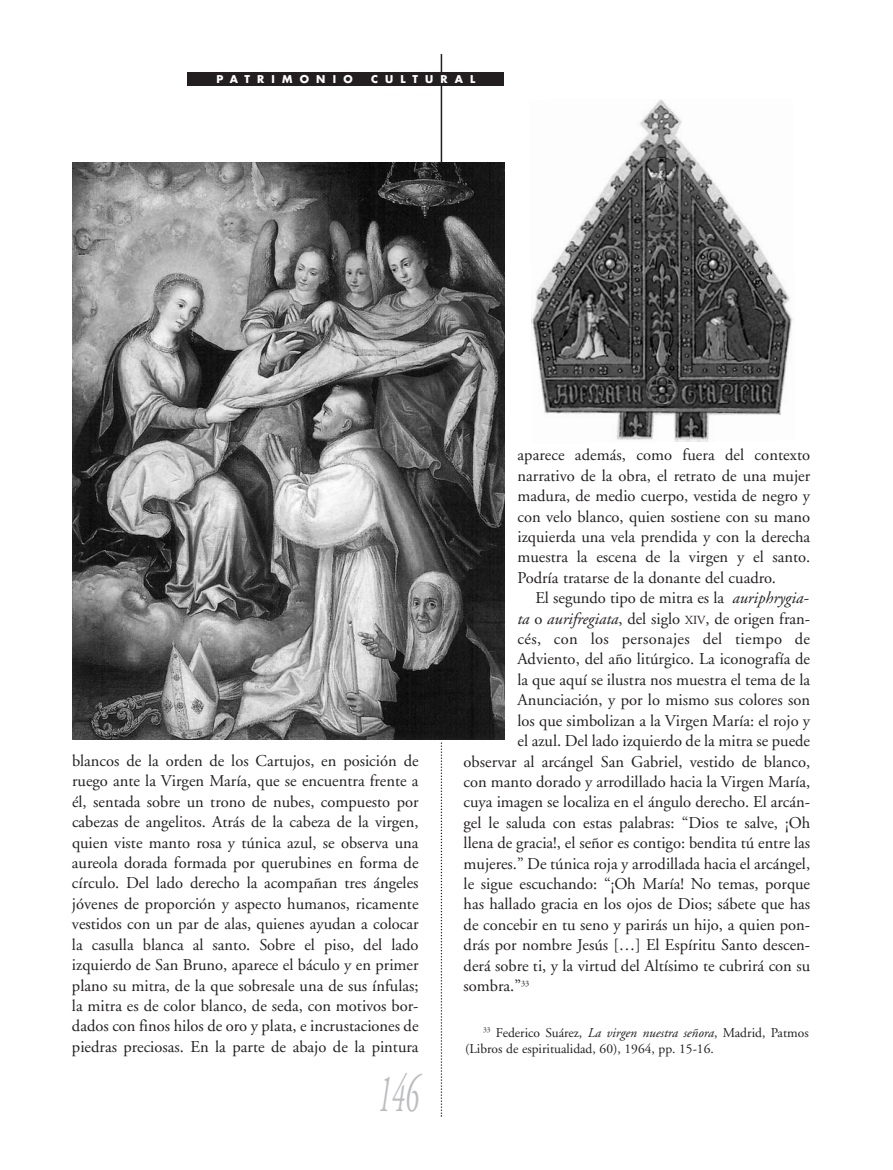
<style>
.page{position:relative;width:893px;height:1170px;background:#fff}
.page>*{position:absolute;margin:0;border:0;box-sizing:border-box;transform-origin:0 0}
.t1{font:italic 54px "Adobe Garamond";color:#bcbdc0;scale:.5 1}
.t2{font:16.5px/20.4px "Adobe Garamond";color:#231f20;text-align:justify}
.t3{font:16.5px "Adobe Garamond";letter-spacing:.02em;color:#231f20}
.t4{font:13.5px/15.9px "Adobe Garamond";color:#231f20}
.t5{font:700 10.5px "Futura";letter-spacing:.685em;color:#fff}
.s1{font-style:italic}
.s2{font-size:12.3px}
</style>
<div class="page">
<hr style="left:441px;top:54px;width:1px;height:306px;background:#231f20">
<svg style="left:441px;top:742px;width:1px;height:374px"></svg>
<div style="left:188px;top:72px;width:316px;height:14px;background:#231f20"></div>
<img style="left:72px;top:162px;width:432px;height:577px">
<img style="left:531px;top:99px;width:262px;height:343px">
<p class="t5" style="left:216px;top:74px;width:138px">PATRIMONIO</p>
<p class="t5" style="left:371px;top:74px;width:106px">CULTURAL</p>
<p class="t2" style="left:72px;top:751px;width:348px">blancos de la orden de los Cartujos, en posición de ruego ante la Virgen María, que se encuentra frente a él, sentada sobre un trono de nubes, compuesto por cabezas de angelitos. Atrás de la cabeza de la virgen, quien viste manto rosa y túnica azul, se observa una aureola dorada formada por querubines en forma de círculo. Del lado derecho la acompañan tres ángeles jóvenes de proporción y aspecto humanos, ricamente vestidos con un par de alas, quienes ayudan a colocar la casulla blanca al santo. Sobre el piso, del lado izquierdo de San Bruno, aparece el báculo y en primer plano su mitra, de la que sobresale una de sus ínfulas; la mitra es de color blanco, de seda, con motivos bor&shy;dados con finos hilos de oro y plata, e incrustaciones de piedras preciosas. En la parte de abajo de la pintura</p>
<h1 class="t1" style="left:378px;top:1071px;width:83px">146</h1>
<p class="t2" style="left:517px;top:446px;width:294px">aparece además, como fuera del contexto narrativo de la obra, el retrato de una mujer madura, de medio cuerpo, vestida de negro y con velo blanco, quien sostiene con su mano izquierda una vela prendida y con la derecha muestra la escena de la virgen y el santo.<br>Podría tratarse de la donante del cuadro.</p>
<p class="t2" style="left:535px;top:589px;width:275px">El segundo tipo de mitra es la <span class="s1">auriphrygia-</span></p>
<p class="t2" style="left:517px;top:609px;width:294px"><span class="s1">ta</span> o <span class="s1">aurifregiata</span>, del siglo <span class="s2">XIV</span>, de origen fran-</p>
<p class="t3" style="left:518px;top:632px;width:294px">cés, con los personajes del tiempo de</p>
<p class="t2" style="left:518px;top:650px;width:294px">Adviento, del año litúrgico. La iconografía de</p>
<p class="t2" style="left:518px;top:670px;width:294px">la que aquí se ilustra nos muestra el tema de la</p>
<p class="t2" style="left:518px;top:691px;width:294px">Anunciación, y por lo mismo sus colores son</p>
<p class="t2" style="left:518px;top:711px;width:294px">los que simbolizan a la Virgen María: el rojo y</p>
<p class="t2" style="left:518px;top:732px;width:294px">el azul. Del lado izquierdo de la mitra se puede</p>
<p class="t2" style="left:464px;top:752px;width:348px">observar al arcángel San Gabriel, vestido de blanco,</p>
<p class="t2" style="left:464px;top:772px;width:348px">con manto dorado y arrodillado hacia la Virgen María,</p>
<p class="t2" style="left:464px;top:793px;width:348px">cuya imagen se localiza en el ángulo derecho. El arcán-</p>
<p class="t2" style="left:464px;top:813px;width:348px">gel le saluda con estas palabras: “Dios te salve, ¡Oh</p>
<p class="t2" style="left:464px;top:834px;width:348px">llena de gracia!, el señor es contigo: bendita tú entre las</p>
<p class="t2" style="left:464px;top:854px;width:348px">mujeres.” De túnica roja y arrodillada hacia el arcángel,</p>
<p class="t2" style="left:464px;top:874px;width:348px">le sigue escuchando: “¡Oh María! No temas, porque</p>
<p class="t2" style="left:464px;top:895px;width:348px">has hallado gracia en los ojos de Dios; sábete que has</p>
<p class="t2" style="left:464px;top:915px;width:348px">de concebir en tu seno y parirás un hijo, a quien pon-</p>
<p class="t2" style="left:464px;top:936px;width:348px">drás por nombre Jesús […] El Espíritu Santo descen-</p>
<p class="t2" style="left:464px;top:956px;width:348px">derá sobre ti, y la virtud del Altísimo te cubrirá con su</p>
<p class="t2" style="left:464px;top:976px;width:67px">sombra.”<sup>33</sup></p>
<p class="t4" style="left:465px;top:1026px;width:345px;text-indent:18px"><sup>33</sup> Federico Suárez, <span class="s1">La virgen nuestra señora</span>, Madrid, Patmos (Libros de espiritualidad, 60), 1964, pp. 15-16.</p>
</div>
